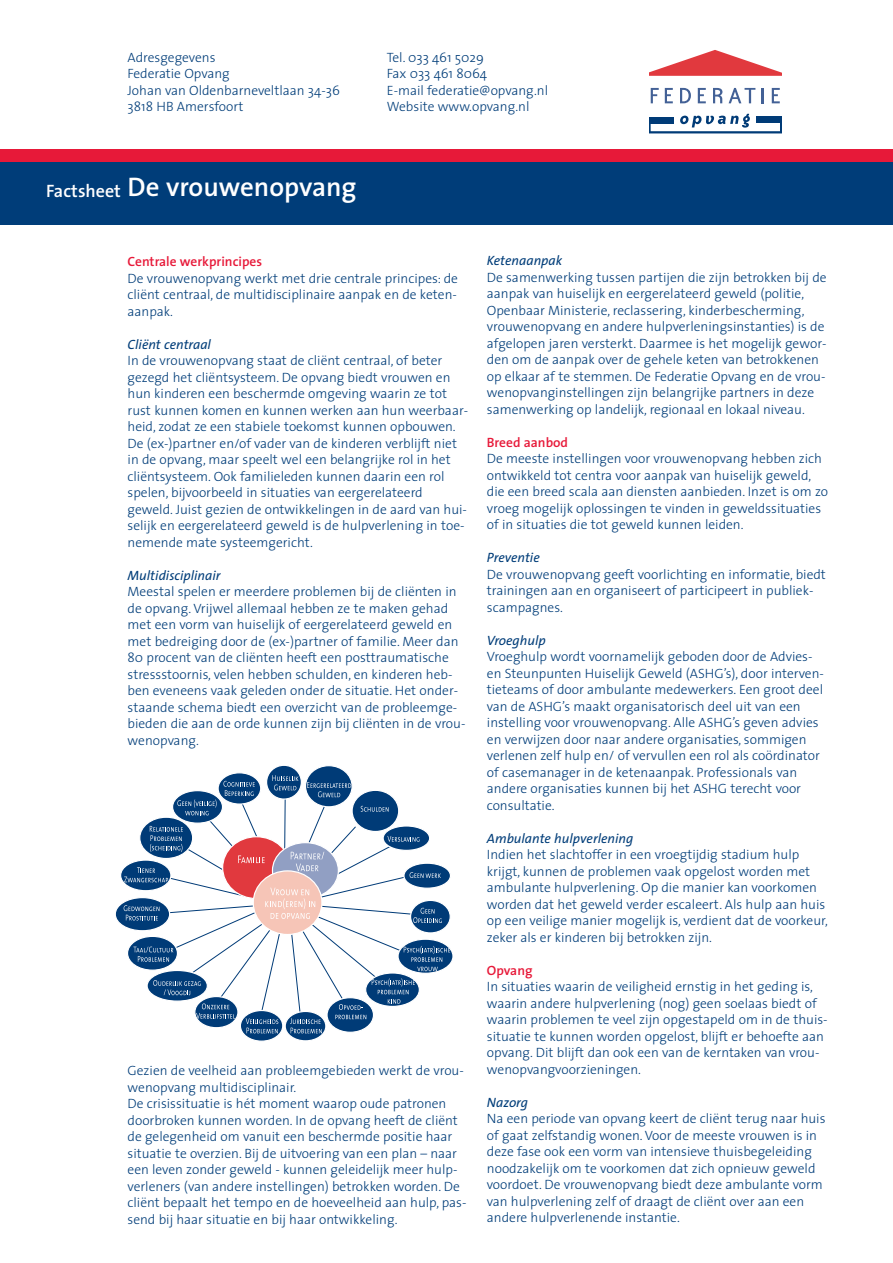
<style>
.page{position:relative;width:893px;height:1263px;background:#fff}
.page>*{position:absolute;margin:0;border:0;box-sizing:border-box;transform-origin:0 0}
.t1{font:600 27px "The Sans";color:#fff}
.t2{font:300 13.5px/16.5px "The Sans";color:#003d79}
.t3{font:italic 13.5px "The Sans";color:#003d79}
.t4{font:600 13.5px "The Sans";color:#e71939}
.s1{font-size:18px}
</style>
<div class="page">
<div style="left:0;top:162px;width:893px;height:63px;background:#003d79"></div>
<div style="left:0;top:149px;width:893px;height:13px;background:#e71939"></div>
<svg style="left:649px;top:50px;width:133px;height:26px"></svg>
<svg style="left:651px;top:88px;width:8px;height:15px"></svg>
<svg style="left:665px;top:88px;width:8px;height:15px"></svg>
<svg style="left:680px;top:88px;width:11px;height:15px"></svg>
<svg style="left:698px;top:88px;width:8px;height:15px"></svg>
<svg style="left:713px;top:88px;width:9px;height:15px"></svg>
<svg style="left:729px;top:88px;width:26px;height:15px"></svg>
<hr style="left:761px;top:88px;width:3px;height:15px;background:#436196">
<svg style="left:772px;top:88px;width:8px;height:15px"></svg>
<svg style="left:680px;top:114px;width:70px;height:14px"></svg>
<hr style="left:648px;top:131px;width:134px;height:2px;background:#003b77">
<svg style="left:648px;top:124px;width:3px;height:9px"></svg>
<svg style="left:780px;top:123px;width:2px;height:8px"></svg>
<div style="left:648px;top:117px;width:26px;height:7px;background:#003b77"></div>
<div style="left:756px;top:116px;width:26px;height:7px;background:#003b77"></div>
<svg style="left:398px;top:939px;width:55px;height:34px"></svg>
<svg style="left:285px;top:1011px;width:41px;height:30px"></svg>
<div style="left:285px;top:1011px;width:41px;height:30px;border:1px solid #fff;border-radius:50%"></div>
<svg style="left:240px;top:1010px;width:43px;height:31px"></svg>
<div style="left:240px;top:1010px;width:43px;height:32px;border:1px solid #fff;border-radius:50%"></div>
<svg style="left:115px;top:897px;width:55px;height:34px"></svg>
<div style="left:115px;top:897px;width:55px;height:34px;border:1px solid #fff;border-radius:50%"></div>
<svg style="left:121px;top:860px;width:50px;height:31px"></svg>
<div style="left:120px;top:859px;width:51px;height:32px;border:1px solid #fff;border-radius:50%"></div>
<svg style="left:218px;top:773px;width:43px;height:31px"></svg>
<div style="left:217px;top:772px;width:44px;height:33px;border:1px solid #fff;border-radius:50%"></div>
<div style="left:267px;top:765px;width:34px;height:34px;background:#003b77;border-radius:50%"></div>
<div style="left:266px;top:765px;width:36px;height:35px;border:1px solid #fff;border-radius:50%"></div>
<div style="left:305px;top:766px;width:47px;height:41px;background:#003b77;border-radius:50%"></div>
<div style="left:403px;top:862px;width:48px;height:27px;border:1px solid #fff;border-radius:50%"></div>
<div style="left:410px;top:900px;width:41px;height:33px;border:1px solid #fff;border-radius:50%"></div>
<svg style="left:124px;top:775px;width:326px;height:258px"></svg>
<p class="t2" style="left:128px;top:51px;width:214px">Adresgegevens<br>Federatie Opvang<br>Johan van Oldenbarneveltlaan 34-36<br>3818 HB Amersfoort</p>
<p class="t2" style="left:387px;top:51px;width:163px">Tel. 033 461 5029<br>Fax 033 461 8064<br>E-mail federatie@opvang.nl<br>Website www.opvang.nl</p>
<h1 class="t1" style="left:46px;top:177px;width:312px"><span class="s1">Factsheet</span> De vrouwenopvang</h1>
<p class="t4" style="left:128px;top:257px;width:136px">Centrale werkprincipes</p>
<p class="t2" style="left:128px;top:271px;width:332px;text-align:justify">De vrouwenopvang werkt met drie centrale principes: de cliënt centraal, de multidisciplinaire aanpak en de keten&shy;aanpak.</p>
<p class="t3" style="left:128px;top:339px;width:85px">Cliënt centraal</p>
<p class="t2" style="left:128px;top:354px;width:342px">In de vrouwenopvang staat de cliënt centraal, of beter gezegd het cliëntsysteem. De opvang biedt vrouwen en hun kinderen een beschermde omgeving waarin ze tot rust kunnen komen en kunnen werken aan hun weerbaar&shy;heid, zodat ze een stabiele toekomst kunnen opbouwen.<br>De (ex-)partner en/of vader van de kinderen verblijft niet in de opvang, maar speelt wel een belangrijke rol in het cliëntsysteem. Ook familieleden kunnen daarin een rol spelen, bijvoorbeeld in situaties van eergerelateerd geweld. Juist gezien de ontwikkelingen in de aard van hui&shy;selijk en eergerelateerd geweld is de hulpverlening in toe&shy;nemende mate systeemgericht.</p>
<p class="t3" style="left:128px;top:570px;width:95px">Multidisciplinair</p>
<p class="t2" style="left:128px;top:585px;width:339px">Meestal spelen er meerdere problemen bij de cliënten in de opvang. Vrijwel allemaal hebben ze te maken gehad met een vorm van huiselijk of eergerelateerd geweld en met bedreiging door de (ex-)partner of familie. Meer dan 80 procent van de cliënten heeft een posttraumatische stressstoornis, velen hebben schulden, en kinderen heb&shy;ben eveneens vaak geleden onder de situatie. Het onder&shy;staande schema biedt een overzicht van de probleemge&shy;bieden die aan de orde kunnen zijn bij cliënten in de vrou&shy;wenopvang.</p>
<p class="t2" style="left:128px;top:1063px;width:340px">Gezien de veelheid aan probleemgebieden werkt de vrou&shy;wenopvang multidisciplinair.<br>De crisissituatie is hét moment waarop oude patronen doorbroken kunnen worden. In de opvang heeft de cliënt de gelegenheid om vanuit een beschermde positie haar situatie te overzien. Bij de uitvoering van een plan – naar een leven zonder geweld - kunnen geleidelijk meer hulp&shy;verleners (van andere instellingen) betrokken worden. De cliënt bepaalt het tempo en de hoeveelheid aan hulp, pas&shy;send bij haar situatie en bij haar ontwikkeling.</p>
<p class="t3" style="left:487px;top:255px;width:77px">Ketenaanpak</p>
<p class="t2" style="left:487px;top:270px;width:341px">De samenwerking tussen partijen die zijn betrokken bij de aanpak van huiselijk en eergerelateerd geweld (politie, Openbaar Ministerie, reclassering, kinderbescherming, vrouwenopvang en andere hulpverleningsinstanties) is de afgelopen jaren versterkt. Daarmee is het mogelijk gewor&shy;den om de aanpak over de gehele keten van betrokkenen op elkaar af te stemmen. De Federatie Opvang en de vrou&shy;wenopvanginstellingen zijn belangrijke partners in deze samenwerking op landelijk, regionaal en lokaal niveau.</p>
<p class="t4" style="left:487px;top:437px;width:83px">Breed aanbod</p>
<p class="t2" style="left:487px;top:452px;width:343px">De meeste instellingen voor vrouwenopvang hebben zich ontwikkeld tot centra voor aanpak van huiselijk geweld, die een breed scala aan diensten aanbieden. Inzet is om zo vroeg mogelijk oplossingen te vinden in geweldssituaties of in situaties die tot geweld kunnen leiden.</p>
<p class="t3" style="left:487px;top:552px;width:54px">Preventie</p>
<p class="t2" style="left:487px;top:567px;width:341px">De vrouwenopvang geeft voorlichting en informatie, biedt trainingen aan en organiseert of participeert in publiek&shy;scampagnes.</p>
<p class="t3" style="left:487px;top:635px;width:60px">Vroeghulp</p>
<p class="t2" style="left:487px;top:650px;width:339px">Vroeghulp wordt voornamelijk geboden door de Advies&shy;en Steunpunten Huiselijk Geweld (ASHG’s), door interven&shy;tieteams of door ambulante medewerkers. Een groot deel van de ASHG’s maakt organisatorisch deel uit van een instelling voor vrouwenopvang. Alle ASHG’s geven advies en verwijzen door naar andere organisaties, sommigen verlenen zelf hulp en/ of vervullen een rol als coördinator of casemanager in de ketenaanpak. Professionals van andere organisaties kunnen bij het ASHG terecht voor consultatie.</p>
<p class="t3" style="left:487px;top:833px;width:148px">Ambulante hulpverlening</p>
<p class="t2" style="left:487px;top:848px;width:342px">Indien het slachtoffer in een vroegtijdig stadium hulp krijgt, kunnen de problemen vaak opgelost worden met ambulante hulpverlening. Op die manier kan voorkomen worden dat het geweld verder escaleert. Als hulp aan huis op een veilige manier mogelijk is, verdient dat de voorkeur, zeker als er kinderen bij betrokken zijn.</p>
<p class="t4" style="left:487px;top:965px;width:47px">Opvang</p>
<p class="t2" style="left:487px;top:980px;width:342px">In situaties waarin de veiligheid ernstig in het geding is, waarin andere hulpverlening (nog) geen soelaas biedt of waarin problemen te veel zijn opgestapeld om in de thuis&shy;situatie te kunnen worden opgelost, blijft er behoefte aan opvang. Dit blijft dan ook een van de kerntaken van vrou&shy;wenopvangvoorzieningen.</p>
<p class="t3" style="left:487px;top:1097px;width:43px">Nazorg</p>
<p class="t2" style="left:487px;top:1112px;width:340px">Na een periode van opvang keert de cliënt terug naar huis of gaat zelfstandig wonen. Voor de meeste vrouwen is in deze fase ook een vorm van intensieve thuisbegeleiding noodzakelijk om te voorkomen dat zich opnieuw geweld voordoet. De vrouwenopvang biedt deze ambulante vorm van hulpverlening zelf of draagt de cliënt over aan een andere hulpverlenende instantie.</p>
</div>
